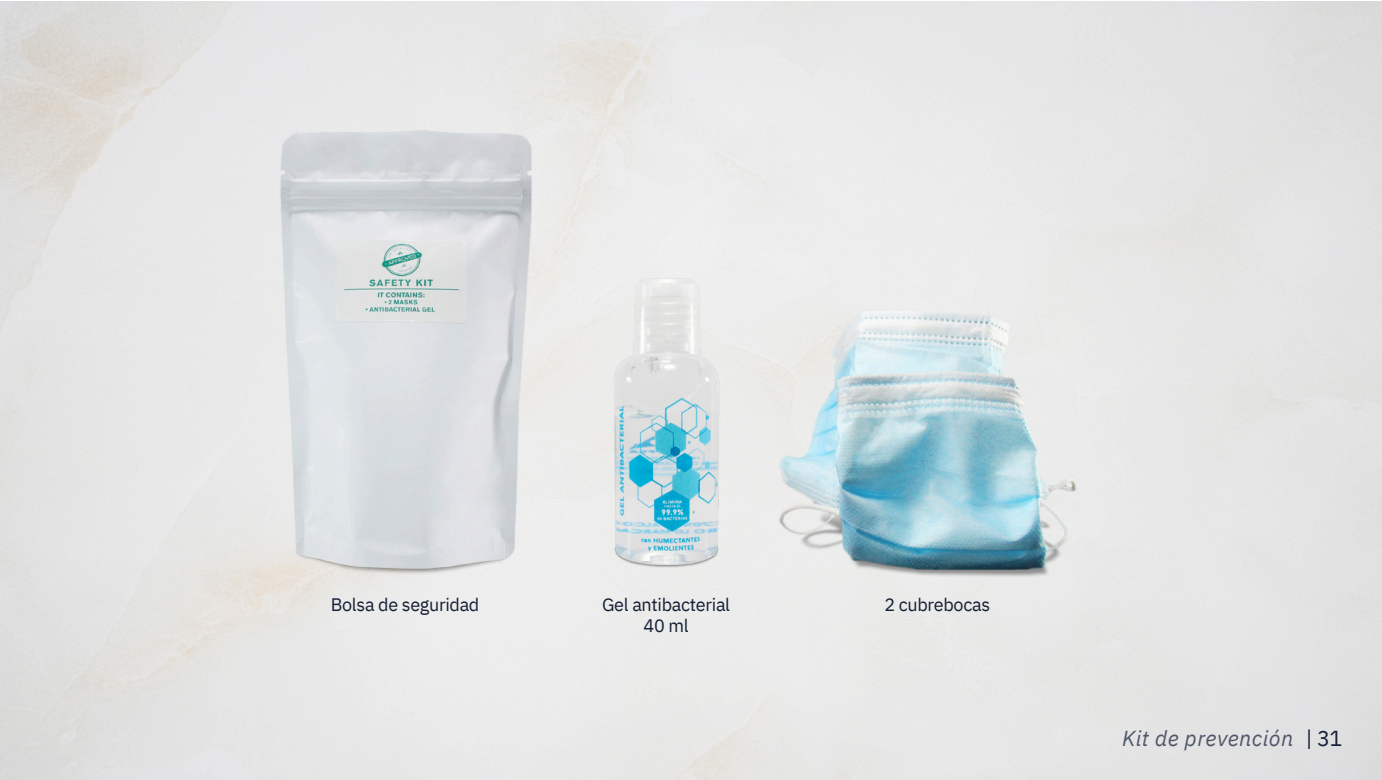
<style>
.page{position:relative;width:1382px;height:780px;background:#fff}
.page>*{position:absolute;margin:0;border:0;box-sizing:border-box;transform-origin:0 0}
.t1{font:italic 21.62px "IBM Plex Sans";letter-spacing:.02em;color:#4f5768}
.t2{font:21.62px "IBM Plex Sans";color:#141f35}
.t3{font:18px/21px "IBM Plex Sans";letter-spacing:-.015em;color:#141f35;text-align:center}
</style>
<div class="page">
<img style="left:172px;top:115px;width:468px;height:468px">
<img style="left:722px;top:244px;width:400px;height:400px">
<img style="left:507px;top:262px;width:318px;height:318px">
<p class="t3" style="left:331px;top:593px;width:150px">Bolsa de seguridad</p>
<p class="t3" style="left:602px;top:593px;width:130px">Gel antibacterial<br>40 ml</p>
<p class="t3" style="left:884px;top:593px;width:107px">2 cubrebocas</p>
<p class="t1" style="left:1122px;top:723px;width:173px">Kit de prevención</p>
<h1 class="t2" style="left:1306px;top:723px;width:38px">|31</h1>
</div>
